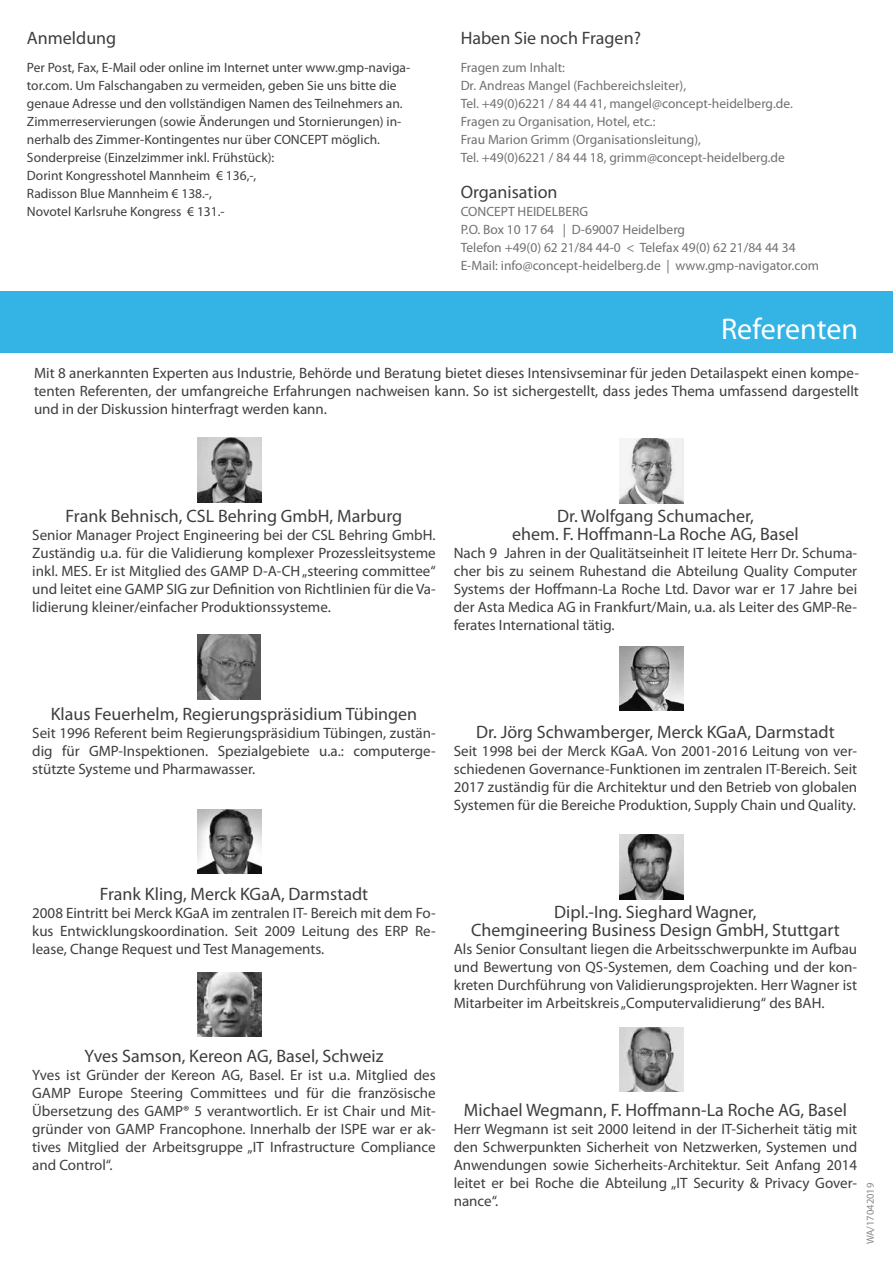
<style>
.page{position:relative;width:893px;height:1263px;background:#fff}
.page>*{position:absolute;margin:0;border:0;box-sizing:border-box;transform-origin:0 0}
.t1{font:30px "Myriad Pro";color:#fff}
.t2{font:18px/18px "Myriad Pro";color:#3e3d40;text-align:center}
.t3{font:15px/18px "Myriad Pro";color:#3e3d40;text-align:justify}
.t4{font:13.5px/18px "Myriad Pro";color:#3e3d40}
.t5{font:13.5px/18px "Myriad Pro";color:#707172}
.t6{font:10.5px "Myriad Pro";color:#87888a}
</style>
<div class="page">
<img style="left:198px;top:438px;width:64px;height:64px">
<img style="left:198px;top:634px;width:63px;height:65px">
<img style="left:198px;top:809px;width:64px;height:65px">
<img style="left:198px;top:972px;width:64px;height:65px">
<img style="left:619px;top:439px;width:64px;height:64px">
<img style="left:619px;top:646px;width:64px;height:65px">
<img style="left:619px;top:835px;width:64px;height:64px">
<img style="left:619px;top:1027px;width:64px;height:65px">
<div style="left:0;top:291px;width:892px;height:61px;background:#34b4e4"></div>
<p class="t2" style="left:27px;top:29px;width:91px">Anmeldung</p>
<p class="t4" style="left:27px;top:59px;width:385px">Per Post, Fax, E-Mail oder online im Internet unter www.gmp-naviga&shy;tor.com. Um Falschangaben zu vermeiden, geben Sie uns bitte die genaue Adresse und den vollständigen Namen des Teilnehmers an.<br>Zimmerreservierungen (sowie Änderungen und Stornierungen) in&shy;nerhalb des Zimmer-Kontingentes nur über CONCEPT möglich.<br>Sonderpreise (Einzelzimmer inkl. Frühstück):<br>Dorint Kongresshotel Mannheim € 136,-,<br>Radisson Blue Mannheim € 138.-,<br>Novotel Karlsruhe Kongress € 131.-</p>
<p class="t2" style="left:461px;top:29px;width:182px">Haben Sie noch Fragen?</p>
<p class="t5" style="left:461px;top:59px;width:334px">Fragen zum Inhalt:<br>Dr. Andreas Mangel (Fachbereichsleiter),<br>Tel. +49(0)6221 / 84 44 41, mangel@concept-heidelberg.de.<br>Fragen zu Organisation, Hotel, etc.:<br>Frau Marion Grimm (Organisationsleitung),<br>Tel. +49(0)6221 / 84 44 18, grimm@concept-heidelberg.de</p>
<p class="t2" style="left:461px;top:183px;width:98px">Organisation</p>
<p class="t5" style="left:461px;top:203px;width:360px">CONCEPT HEIDELBERG<br>P.O. Box 10 17 64 | D-69007 Heidelberg<br>Telefon +49(0) 62 21/84 44-0 &lt; Telefax 49(0) 62 21/84 44 34<br>E-Mail: info@concept-heidelberg.de | www.gmp-navigator.com</p>
<h1 class="t1" style="left:721px;top:312px;width:139px">Referenten</h1>
<p class="t3" style="left:34px;top:364px;width:826px">Mit 8 anerkannten Experten aus Industrie, Behörde und Beratung bietet dieses Intensivseminar für jeden Detailaspekt einen kompe&shy;tenten Referenten, der umfangreiche Erfahrungen nachweisen kann. So ist sichergestellt, dass jedes Thema umfassend dargestellt und in der Diskussion hinterfragt werden kann.</p>
<p class="t2" style="left:66px;top:507px;width:338px">Frank Behnisch, CSL Behring GmbH, Marburg</p>
<p class="t3" style="left:32px;top:526px;width:405px">Senior Manager Project Engineering bei der CSL Behring GmbH.<br>Zuständig u.a. für die Validierung komplexer Prozessleitsysteme inkl. MES. Er ist Mitglied des GAMP D-A-CH „steering committee“ und leitet eine GAMP SIG zur Definition von Richtlinien für die Va&shy;lidierung kleiner/einfacher Produktionssysteme.</p>
<p class="t2" style="left:512px;top:507px;width:288px">Dr. Wolfgang Schumacher,<br>ehem. F. Hoffmann-La Roche AG, Basel</p>
<p class="t3" style="left:454px;top:544px;width:405px">Nach 9 Jahren in der Qualitätseinheit IT leitete Herr Dr. Schuma&shy;cher bis zu seinem Ruhestand die Abteilung Quality Computer Systems der Hoffmann-La Roche Ltd. Davor war er 17 Jahre bei der Asta Medica AG in Frankfurt/Main, u.a. als Leiter des GMP-Re&shy;ferates International tätig.</p>
<p class="t2" style="left:51px;top:705px;width:368px">Klaus Feuerhelm, Regierungspräsidium Tübingen</p>
<p class="t3" style="left:32px;top:724px;width:405px">Seit 1996 Referent beim Regierungspräsidium Tübingen, zustän&shy;dig für GMP-Inspektionen. Spezialgebiete u.a.: computerge&shy;stützte Systeme und Pharmawasser.</p>
<p class="t2" style="left:476px;top:723px;width:360px">Dr. Jörg Schwamberger, Merck KGaA, Darmstadt</p>
<p class="t3" style="left:454px;top:742px;width:405px">Seit 1998 bei der Merck KGaA. Von 2001-2016 Leitung von ver&shy;schiedenen Governance-Funktionen im zentralen IT-Bereich. Seit 2017 zuständig für die Architektur und den Betrieb von globalen Systemen für die Bereiche Produktion, Supply Chain und Quality.</p>
<p class="t2" style="left:100px;top:885px;width:270px">Frank Kling, Merck KGaA, Darmstadt</p>
<p class="t3" style="left:32px;top:904px;width:405px">2008 Eintritt bei Merck KGaA im zentralen IT- Bereich mit dem Fo&shy;kus Entwicklungskoordination. Seit 2009 Leitung des ERP Re&shy;lease, Change Request und Test Managements.</p>
<p class="t2" style="left:85px;top:1047px;width:300px">Yves Samson, Kereon AG, Basel, Schweiz</p>
<p class="t3" style="left:32px;top:1066px;width:405px">Yves ist Gründer der Kereon AG, Basel. Er ist u.a. Mitglied des GAMP Europe Steering Committees und für die französische Übersetzung des GAMP® 5 verantwortlich. Er ist Chair und Mit&shy;gründer von GAMP Francophone. Innerhalb der ISPE war er ak&shy;tives Mitglied der Arbeitsgruppe „IT Infrastructure Compliance and Control“.</p>
<p class="t2" style="left:471px;top:903px;width:370px">Dipl.-Ing. Sieghard Wagner,<br>Chemgineering Business Design GmbH, Stuttgart</p>
<p class="t3" style="left:454px;top:940px;width:405px">Als Senior Consultant liegen die Arbeitsschwerpunkte im Aufbau und Bewertung von QS-Systemen, dem Coaching und der kon&shy;kreten Durchführung von Validierungsprojekten. Herr Wagner ist Mitarbeiter im Arbeitskreis „Computervalidierung“ des BAH.</p>
<p class="t2" style="left:464px;top:1101px;width:385px">Michael Wegmann, F. Hoffmann-La Roche AG, Basel</p>
<p class="t3" style="left:454px;top:1120px;width:405px">Herr Wegmann ist seit 2000 leitend in der IT-Sicherheit tätig mit den Schwerpunkten Sicherheit von Netzwerken, Systemen und Anwendungen sowie Sicherheits-Architektur. Seit Anfang 2014 leitet er bei Roche die Abteilung „IT Security &amp; Privacy Gover&shy;nance“.</p>
<p class="t6" style="left:865px;top:1244px;width:63px;rotate:-90deg">WA/17042019</p>
</div>
